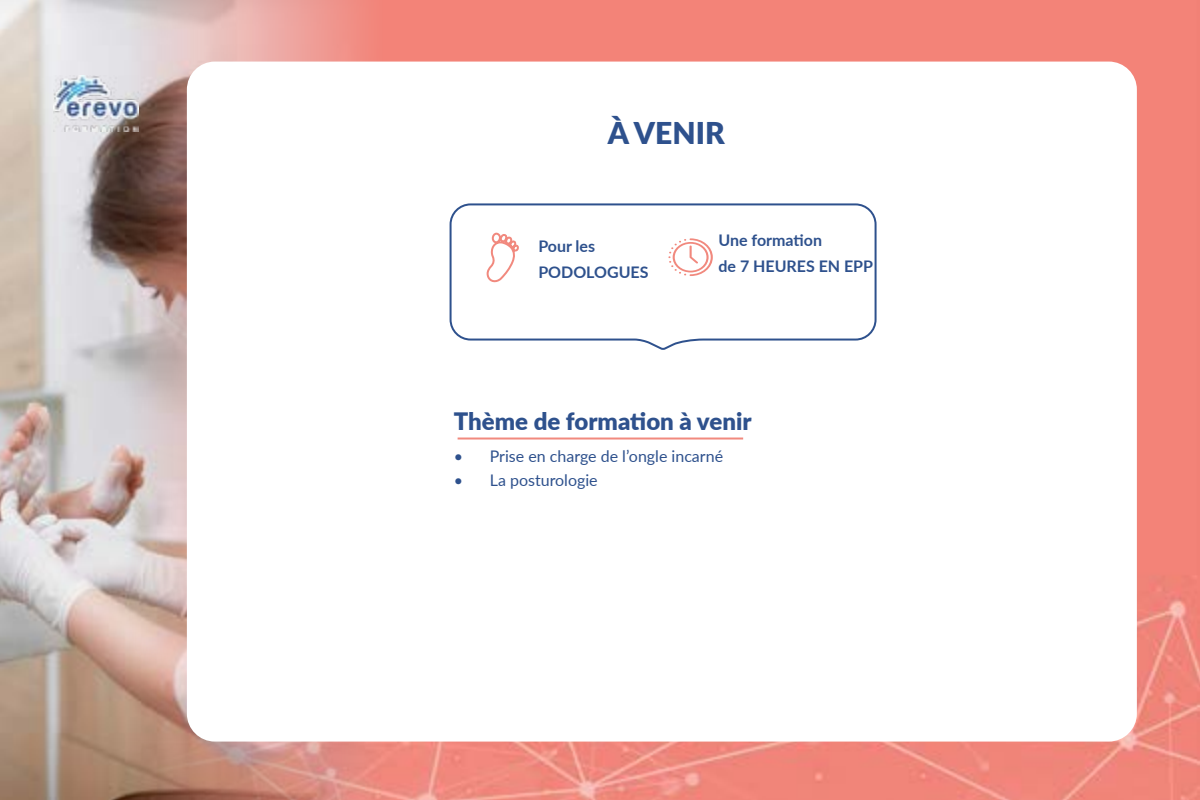
<style>
.page{position:relative;width:1200px;height:800px;background:#fff}
.page>*{position:absolute;margin:0;border:0;box-sizing:border-box;transform-origin:0 0}
.t1{font:900 30px "Lato";color:#2e518d}
.t2{font:900 24px "Lato";color:#2e518d}
.t3{font:16px "Lato";color:#2e518d}
.t4{font:700 16px/26px "Lato";color:#2e518d}
</style>
<div class="page">
<img style="left:384px;top:0;width:816px;height:800px">
<img style="left:0;top:0;width:384px;height:800px">
<div style="left:187px;top:62px;width:950px;height:680px;background:#fff;border-radius:28px"></div>
<img style="left:54px;top:76px;width:84px;height:55px">
<hr style="left:458px;top:438px;width:285px;height:2px;background:#f1897e">
<svg style="left:449px;top:203px;width:428px;height:147px"></svg>
<svg style="left:668px;top:238px;width:45px;height:38px"></svg>
<svg style="left:486px;top:232px;width:34px;height:50px"></svg>
<h1 class="t1" style="left:608px;top:110px;width:118px">À VENIR</h1>
<p class="t4" style="left:538px;top:232px;width:112px">Pour les<br>PODOLOGUES</p>
<p class="t4" style="left:719px;top:226px;width:156px">Une formation<br>de 7 HEURES EN EPP</p>
<h2 class="t2" style="left:454px;top:403px;width:299px">Thème de formation à venir</h2>
<p class="t3" style="left:454px;top:445px;width:271px">• Prise en charge de l’ongle incarné</p>
<p class="t3" style="left:454px;top:469px;width:145px">• La posturologie</p>
</div>
